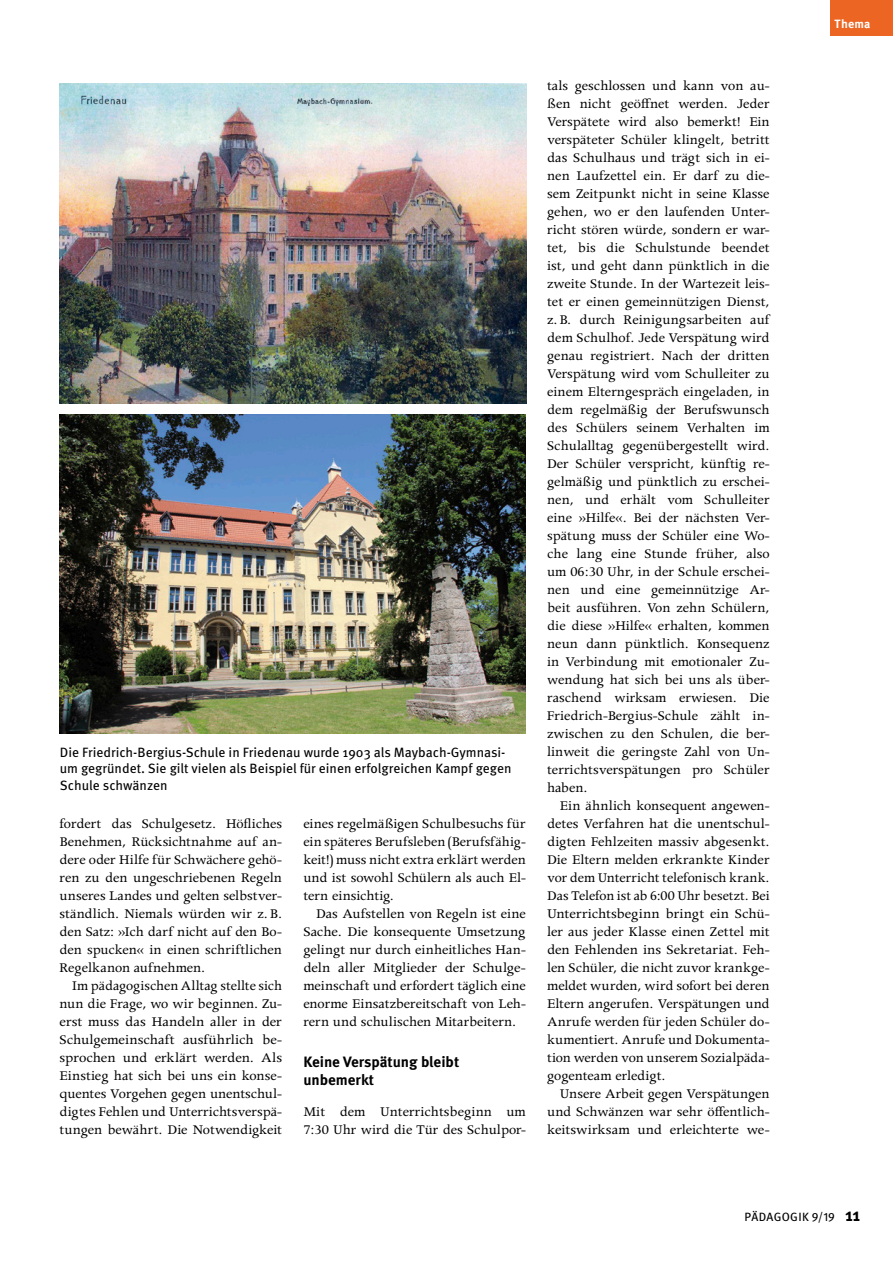
<style>
.page{position:relative;width:893px;height:1263px;background:#fff}
.page>*{position:absolute;margin:0;border:0;box-sizing:border-box;transform-origin:0 0}
.t1{font:15px/18px "Apollo MT Std";color:#000;text-align:justify}
.t2{font:700 15px/18px "Meta OT";color:#000}
.t3{font:13.5px/16.5px "Meta OT";color:#000}
.t4{font:12px "Meta OT";letter-spacing:.02em;color:#000}
.t5{font:700 12px "Meta OT";letter-spacing:.015em;color:#fff}
.s1{font-weight:700;font-size:18px}
</style>
<div class="page">
<div style="left:830px;top:0;width:63px;height:36px;background:#ec6523"></div>
<img style="left:60px;top:84px;width:467px;height:320px">
<img style="left:60px;top:414px;width:466px;height:319px">
<p class="t3" style="left:60px;top:744px;width:453px">Die Friedrich-Bergius-Schule in Friedenau wurde 1903 als Maybach-Gymnasi&shy;um gegründet. Sie gilt vielen als Beispiel für einen erfolgreichen Kampf gegen<br>Schule schwänzen</p>
<p class="t1" style="left:60px;top:816px;width:224px">fordert das Schulgesetz. Höfliches Benehmen, Rücksichtnahme auf an&shy;dere oder Hilfe für Schwächere gehö&shy;ren zu den ungeschriebenen Regeln unseres Landes und gelten selbstver&shy;ständlich. Niemals würden wir z.B. den Satz: »Ich darf nicht auf den Bo&shy;den spucken« in einen schriftlichen Regelkanon aufnehmen.</p>
<p class="t1" style="left:60px;top:978px;width:224px;text-indent:13px">Im pädagogischen Alltag stellte sich nun die Frage, wo wir beginnen. Zu&shy;erst muss das Handeln aller in der Schulgemeinschaft ausführlich be&shy;sprochen und erklärt werden. Als Einstieg hat sich bei uns ein konse&shy;quentes Vorgehen gegen unentschul&shy;digtes Fehlen und Unterrichtsverspä&shy;tungen bewährt. Die Notwendigkeit</p>
<p class="t1" style="left:303px;top:816px;width:224px">eines regelmäßigen Schulbesuchs für ein späteres Berufsleben (Berufsfähig&shy;keit!) muss nicht extra erklärt werden und ist sowohl Schülern als auch El&shy;tern einsichtig.</p>
<p class="t1" style="left:303px;top:906px;width:224px;text-indent:13px">Das Aufstellen von Regeln ist eine Sache. Die konsequente Umsetzung gelingt nur durch einheitliches Han&shy;deln aller Mitglieder der Schulge&shy;meinschaft und erfordert täglich eine enorme Einsatzbereitschaft von Leh&shy;rern und schulischen Mitarbeitern.</p>
<p class="t2" style="left:303px;top:1052px;width:157px">Keine Verspätung bleibt unbemerkt</p>
<p class="t1" style="left:303px;top:1104px;width:224px">Mit dem Unterrichtsbeginn um<br>7:30 Uhr wird die Tür des Schulpor-</p>
<p class="t1" style="left:547px;top:78px;width:224px">tals geschlossen und kann von au&shy;ßen nicht geöffnet werden. Jeder Verspätete wird also bemerkt! Ein verspäteter Schüler klingelt, betritt das Schulhaus und trägt sich in ei&shy;nen Laufzettel ein. Er darf zu die&shy;sem Zeitpunkt nicht in seine Klasse gehen, wo er den laufenden Unter&shy;richt stören würde, sondern er war&shy;tet, bis die Schulstunde beendet ist, und geht dann pünktlich in die zweite Stunde. In der Wartezeit leis&shy;tet er einen gemeinnützigen Dienst, z.B. durch Reinigungsarbeiten auf dem Schulhof. Jede Verspätung wird genau registriert. Nach der dritten Verspätung wird vom Schulleiter zu einem Elterngespräch eingeladen, in dem regelmäßig der Berufswunsch des Schülers seinem Verhalten im Schulalltag gegenübergestellt wird.<br>Der Schüler verspricht, künftig re&shy;gelmäßig und pünktlich zu erschei&shy;nen, und erhält vom Schulleiter eine »Hilfe«. Bei der nächsten Ver&shy;spätung muss der Schüler eine Wo&shy;che lang eine Stunde früher, also um 06:30 Uhr, in der Schule erschei&shy;nen und eine gemeinnützige Ar&shy;beit ausführen. Von zehn Schülern, die diese »Hilfe« erhalten, kommen neun dann pünktlich. Konsequenz in Verbindung mit emotionaler Zu&shy;wendung hat sich bei uns als über&shy;raschend wirksam erwiesen. Die Friedrich-Bergius-Schule zählt in&shy;zwischen zu den Schulen, die ber&shy;linweit die geringste Zahl von Un&shy;terrichtsverspätungen pro Schüler haben.</p>
<p class="t1" style="left:547px;top:798px;width:224px;text-indent:13px">Ein ähnlich konsequent angewen&shy;detes Verfahren hat die unentschul&shy;digten Fehlzeiten massiv abgesenkt.<br>Die Eltern melden erkrankte Kinder vor dem Unterricht telefonisch krank.<br>Das Telefon ist ab 6:00 Uhr besetzt. Bei Unterrichtsbeginn bringt ein Schü&shy;ler aus jeder Klasse einen Zettel mit den Fehlenden ins Sekretariat. Feh&shy;len Schüler, die nicht zuvor krankge&shy;meldet wurden, wird sofort bei deren Eltern angerufen. Verspätungen und Anrufe werden für jeden Schüler do&shy;kumentiert. Anrufe und Dokumenta&shy;tion werden von unserem Sozialpäda&shy;gogenteam erledigt.</p>
<p class="t1" style="left:547px;top:1086px;width:224px;text-indent:13px">Unsere Arbeit gegen Verspätungen und Schwänzen war sehr öffentlich&shy;keitswirksam und erleichterte we-</p>
<p class="t5" style="left:835px;top:17px;width:37px">Thema</p>
<p class="t4" style="left:745px;top:1209px;width:117px">PÄDAGOGIK 9/19 <span class="s1">11</span></p>
</div>
